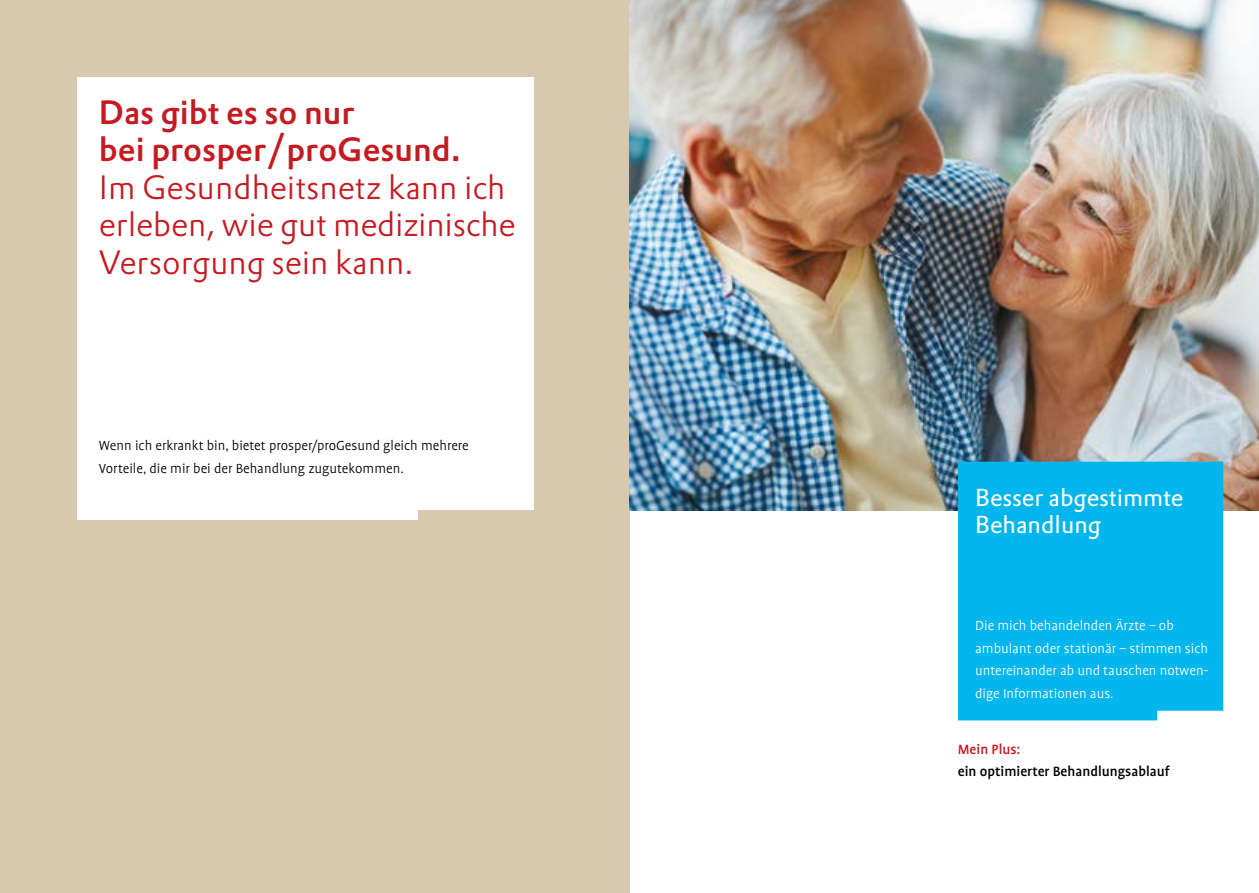
<style>
.page{position:relative;width:1259px;height:893px;background:#fff}
.page>*{position:absolute;margin:0;border:0;box-sizing:border-box;transform-origin:0 0}
.t1{font:300 33px/37.5px "DTL Prokyon TOT";color:#c51a21}
.t2{font:500 33px/37.5px "DTL Prokyon TOT";color:#c51a21}
.t3{font:24px/27px "DTL Prokyon T";color:#fff}
.t4{font:500 15.3px "Profile";color:#000}
.t5{font:500 15.3px "Profile";color:#c51a21}
.t6{font:300 15px/22.5px "Profile";color:#fff}
.t7{font:300 15px/22.5px "Profile";color:#000}
</style>
<div class="page">
<div style="left:0;top:0;width:629px;height:893px;background:#d8c8ae"></div>
<div style="left:77px;top:77px;width:457px;height:443px;background:#fff"></div>
<div style="left:419px;top:510px;width:119px;height:12px;background:#d8c8ae"></div>
<img style="left:629px;top:0;width:630px;height:510px">
<div style="left:958px;top:462px;width:265px;height:258px;background:#00b6ed"></div>
<h1 class="t2" style="left:99px;top:93px;width:363px">Das gibt es so nur<br>bei prosper/proGesund.</h1>
<h1 class="t1" style="left:99px;top:168px;width:418px">Im Gesundheitsnetz kann ich erleben, wie gut medizinische<br>Versorgung sein kann.</h1>
<p class="t7" style="left:99px;top:434px;width:371px">Wenn ich erkrankt bin, bietet prosper/proGesund gleich mehrere<br>Vorteile, die mir bei der Behandlung zugutekommen.</p>
<h2 class="t3" style="left:975px;top:484px;width:210px">Besser abgestimmte<br>Behandlung</h2>
<p class="t6" style="left:975px;top:614px;width:235px">Die mich behandelnden Ärzte – ob ambulant oder stationär – stimmen sich untereinander ab und tauschen notwen&shy;dige Informationen aus.</p>
<p class="t5" style="left:958px;top:741px;width:64px">Mein Plus:</p>
<p class="t4" style="left:958px;top:764px;width:213px">ein optimierter Behandlungsablauf</p>
</div>
